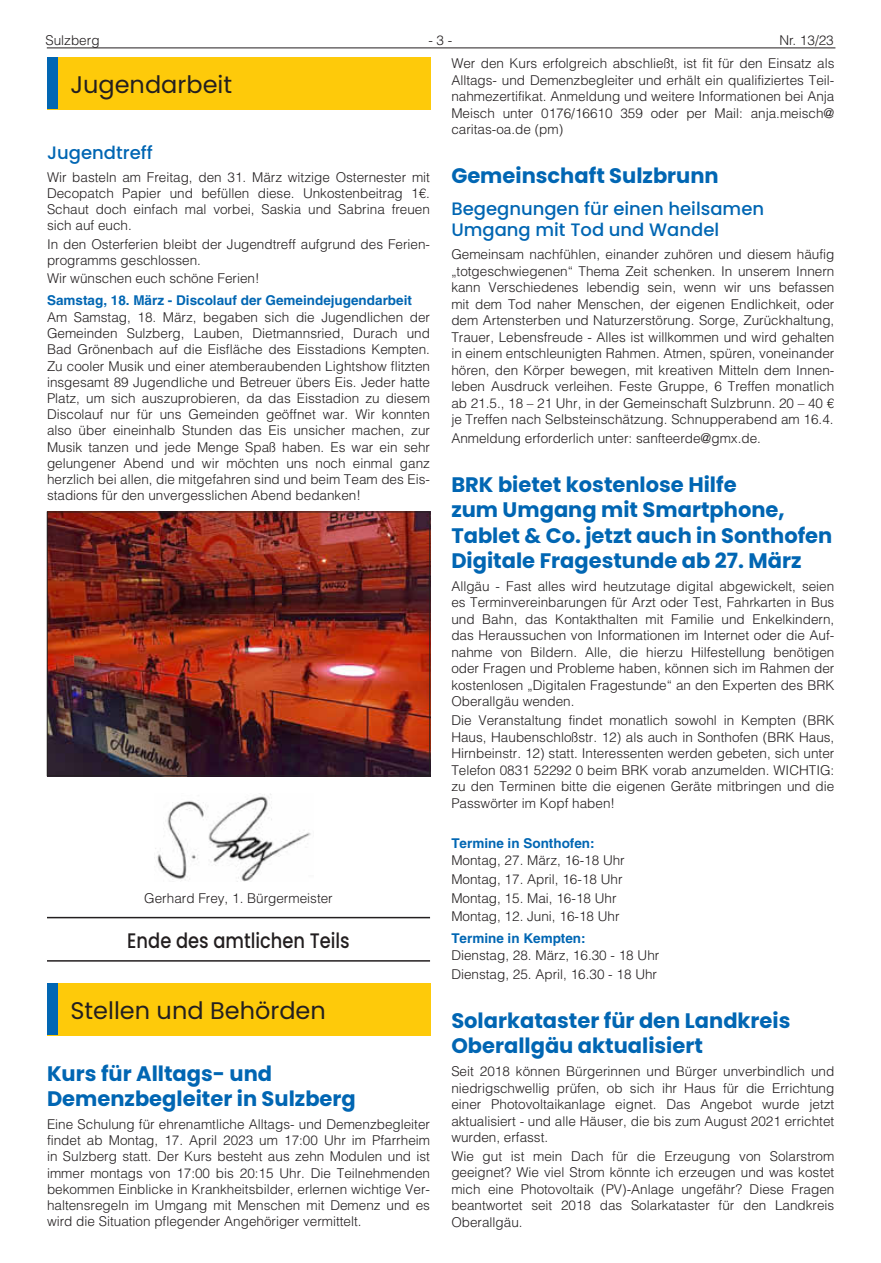
<style>
.page{position:relative;width:881px;height:1263px;background:#fff}
.page>*{position:absolute;margin:0;border:0;box-sizing:border-box;transform-origin:0 0}
.t1{font:24px "Poppins";color:#231f20}
.t2{font:700 21px/25.5px "Poppins";color:#0166b3}
.t3{font:500 21px "Poppins";color:#231f20;scale:.85 1}
.t4{font:500 18px/21.3px "Poppins";color:#0166b3}
.t5{font:300 13.5px/16.5px "Helvetica LT";color:#231f20;text-align:justify}
.t6{font:700 13.5px "Helvetica LT";color:#0166b3}
</style>
<div class="page">
<hr style="left:47px;top:48px;width:788px;height:1px;background:#231f20">
<hr style="left:47px;top:917px;width:383px;height:1px;background:#231f20">
<hr style="left:47px;top:960px;width:383px;height:2px;background:#231f20">
<div style="left:47px;top:57px;width:383px;height:52px;background:#feca0a"></div>
<div style="left:47px;top:57px;width:11px;height:52px;background:#0166b3"></div>
<img style="left:49px;top:514px;width:379px;height:260px">
<div style="left:47px;top:512px;width:383px;height:264px;border:1px solid #231f20"></div>
<img style="left:155px;top:794px;width:156px;height:87px">
<div style="left:47px;top:983px;width:383px;height:52px;background:#feca0a"></div>
<div style="left:47px;top:983px;width:11px;height:52px;background:#0166b3"></div>
<p class="t5" style="left:45px;top:32px;width:56px">Sulzberg</p>
<p class="t5" style="left:428px;top:32px;width:26px">- 3 -</p>
<p class="t5" style="left:779px;top:32px;width:56px">Nr. 13/23</p>
<h1 class="t1" style="left:70px;top:71px;width:163px">Jugendarbeit</h1>
<p class="t5" style="left:451px;top:55px;width:384px">Wer den Kurs erfolgreich abschließt, ist fit für den Einsatz als Alltags- und Demenzbegleiter und erhält ein qualifiziertes Teil&shy;nahmezertifikat. Anmeldung und weitere Informationen bei Anja Meisch unter 0176/16610 359 oder per Mail: anja.meisch@ caritas-oa.de (pm)</p>
<h2 class="t2" style="left:451px;top:163px;width:269px">Gemeinschaft Sulzbrunn</h2>
<h3 class="t4" style="left:451px;top:198px;width:314px">Begegnungen für einen heilsamen<br>Umgang mit Tod und Wandel</h3>
<p class="t5" style="left:451px;top:246px;width:384px">Gemeinsam nachfühlen, einander zuhören und diesem häufig „totgeschwiegenen“ Thema Zeit schenken. In unserem Innern kann Verschiedenes lebendig sein, wenn wir uns befassen mit dem Tod naher Menschen, der eigenen Endlichkeit, oder dem Artensterben und Naturzerstörung. Sorge, Zurückhaltung, Trauer, Lebensfreude - Alles ist willkommen und wird gehalten in einem entschleunigten Rahmen. Atmen, spüren, voneinander hören, den Körper bewegen, mit kreativen Mitteln dem Innen&shy;leben Ausdruck verleihen. Feste Gruppe, 6 Treffen monatlich ab 21.5., 18 – 21 Uhr, in der Gemeinschaft Sulzbrunn. 20 – 40 € je Treffen nach Selbsteinschätzung. Schnupperabend am 16.4.</p>
<p class="t5" style="left:451px;top:430px;width:311px">Anmeldung erforderlich unter: sanfteerde@gmx.de.</p>
<h2 class="t2" style="left:451px;top:472px;width:382px">BRK bietet kostenlose Hilfe<br>zum Umgang mit Smartphone,<br>Tablet &amp; Co. jetzt auch in Sonthofen<br>Digitale Fragestunde ab 27. März</h2>
<p class="t5" style="left:451px;top:578px;width:384px">Allgäu - Fast alles wird heutzutage digital abgewickelt, seien es Terminvereinbarungen für Arzt oder Test, Fahrkarten in Bus und Bahn, das Kontakthalten mit Familie und Enkelkindern, das Heraussuchen von Informationen im Internet oder die Auf&shy;nahme von Bildern. Alle, die hierzu Hilfestellung benötigen oder Fragen und Probleme haben, können sich im Rahmen der kostenlosen „Digitalen Fragestunde“ an den Experten des BRK Oberallgäu wenden.</p>
<p class="t5" style="left:451px;top:712px;width:384px">Die Veranstaltung findet monatlich sowohl in Kempten (BRK Haus, Haubenschloßstr. 12) als auch in Sonthofen (BRK Haus, Hirnbeinstr. 12) statt. Interessenten werden gebeten, sich unter Telefon 0831 52292 0 beim BRK vorab anzumelden. WICHTIG: zu den Terminen bitte die eigenen Geräte mitbringen und die Passwörter im Kopf haben!</p>
<p class="t6" style="left:451px;top:835px;width:145px">Termine in Sonthofen:</p>
<p class="t5" style="left:451px;top:851px;width:175px;line-height:18.6px;text-align:left">Montag, 27. März, 16-18 Uhr<br>Montag, 17. April, 16-18 Uhr<br>Montag, 15. Mai, 16-18 Uhr<br>Montag, 12. Juni, 16-18 Uhr</p>
<p class="t6" style="left:451px;top:930px;width:136px">Termine in Kempten:</p>
<p class="t5" style="left:451px;top:946px;width:209px;line-height:18.6px">Dienstag, 28. März, 16.30 - 18 Uhr<br>Dienstag, 25. April, 16.30 - 18 Uhr</p>
<h2 class="t2" style="left:451px;top:1008px;width:340px">Solarkataster für den Landkreis<br>Oberallgäu aktualisiert</h2>
<p class="t5" style="left:451px;top:1063px;width:384px">Seit 2018 können Bürgerinnen und Bürger unverbindlich und niedrigschwellig prüfen, ob sich ihr Haus für die Errichtung einer Photovoltaikanlage eignet. Das Angebot wurde jetzt aktualisiert - und alle Häuser, die bis zum August 2021 errichtet wurden, erfasst.</p>
<p class="t5" style="left:451px;top:1148px;width:384px">Wie gut ist mein Dach für die Erzeugung von Solarstrom geeignet? Wie viel Strom könnte ich erzeugen und was kostet mich eine Photovoltaik (PV)-Anlage ungefähr? Diese Fragen beantwortet seit 2018 das Solarkataster für den Landkreis Oberallgäu.</p>
<h3 class="t4" style="left:47px;top:142px;width:107px">Jugendtreff</h3>
<p class="t5" style="left:47px;top:169px;width:384px">Wir basteln am Freitag, den 31. März witzige Osternester mit Decopatch Papier und befüllen diese. Unkostenbeitrag 1€.<br>Schaut doch einfach mal vorbei, Saskia und Sabrina freuen sich auf euch.</p>
<p class="t5" style="left:47px;top:236px;width:384px">In den Osterferien bleibt der Jugendtreff aufgrund des Ferien&shy;programms geschlossen.</p>
<p class="t5" style="left:47px;top:270px;width:214px">Wir wünschen euch schöne Ferien!</p>
<p class="t6" style="left:47px;top:292px;width:366px">Samstag, 18. März - Discolauf der Gemeindejugendarbeit</p>
<p class="t5" style="left:47px;top:309px;width:384px">Am Samstag, 18. März, begaben sich die Jugendlichen der Gemeinden Sulzberg, Lauben, Dietmannsried, Durach und Bad Grönenbach auf die Eisfläche des Eisstadions Kempten.<br>Zu cooler Musik und einer atemberaubenden Lightshow flitzten insgesamt 89 Jugendliche und Betreuer übers Eis. Jeder hatte Platz, um sich auszuprobieren, da das Eisstadion zu diesem Discolauf nur für uns Gemeinden geöffnet war. Wir konnten also über eineinhalb Stunden das Eis unsicher machen, zur Musik tanzen und jede Menge Spaß haben. Es war ein sehr gelungener Abend und wir möchten uns noch einmal ganz herzlich bei allen, die mitgefahren sind und beim Team des Eis&shy;stadions für den unvergesslichen Abend bedanken!</p>
<p class="t5" style="left:144px;top:890px;width:190px">Gerhard Frey, 1. Bürgermeister</p>
<h2 class="t3" style="left:127px;top:928px;width:263px">Ende des amtlichen Teils</h2>
<h1 class="t1" style="left:70px;top:997px;width:257px">Stellen und Behörden</h1>
<h2 class="t2" style="left:47px;top:1061px;width:310px">Kurs für Alltags- und<br>Demenzbegleiter in Sulzberg</h2>
<p class="t5" style="left:47px;top:1116px;width:384px">Eine Schulung für ehrenamtliche Alltags- und Demenzbegleiter findet ab Montag, 17. April 2023 um 17:00 Uhr im Pfarrheim in Sulzberg statt. Der Kurs besteht aus zehn Modulen und ist immer montags von 17:00 bis 20:15 Uhr. Die Teilnehmenden bekommen Einblicke in Krankheitsbilder, erlernen wichtige Ver&shy;haltensregeln im Umgang mit Menschen mit Demenz und es wird die Situation pflegender Angehöriger vermittelt.</p>
</div>
